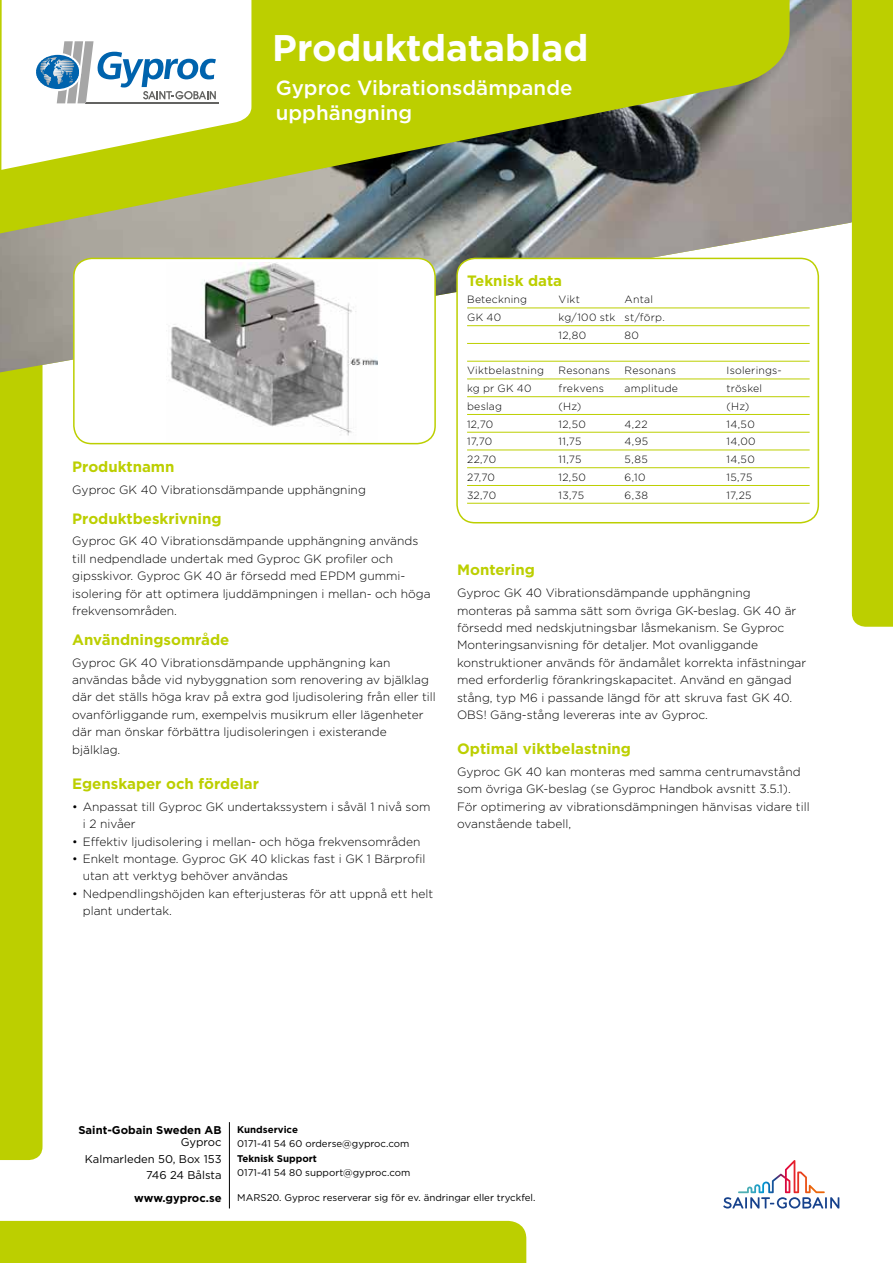
<style>
.page{position:relative;width:893px;height:1263px;background:#fff}
.page>*{position:absolute;margin:0;border:0;box-sizing:border-box;transform-origin:0 0}
.t1{font:700 37.05px "Gotham";color:#fff}
.t2{font:500 20.55px/24.6px "Gotham";color:#fff}
.t3{font:700 15px "Gotham";color:#bccf00}
.t4{font:300 12px/17.4px "Gotham";color:#000}
.t5{font:11.25px/16.2px "Gotham";color:#000;text-align:right}
.t6{font:700 11.25px "Gotham";color:#000}
.t7{font:300 10.5px/17.7px "Gotham";letter-spacing:.02em;color:#000}
.t8{font:9.75px "Gotham";color:#000}
.t9{font:700 9.75px "Gotham";color:#000}
</style>
<div class="page">
<div style="left:0;top:386px;width:43px;height:774px;background:#bccf00"></div>
<div style="left:0;top:1221px;width:526px;height:42px;background:#bccf00"></div>
<img style="left:0;top:0;width:852px;height:377px">
<hr style="left:229px;top:1122px;width:1px;height:86px;background:#000">
<svg style="left:723px;top:1160px;width:116px;height:48px"></svg>
<svg style="left:0;top:0;width:790px;height:307px;background:#9fa945"></svg>
<div style="left:852px;top:0;width:41px;height:627px;background:#bccf00"></div>
<svg style="left:1px;top:0;width:250px;height:170px"></svg>
<div style="left:457px;top:258px;width:361px;height:265px;background:#fff;border-radius:18px"></div>
<div style="left:456px;top:258px;width:363px;height:265px;border:2px solid #bccf00;border-radius:18px"></div>
<div style="left:74px;top:258px;width:361px;height:186px;background:#fff;border-radius:18px"></div>
<div style="left:73px;top:258px;width:363px;height:186px;border:2px solid #bccf00;border-radius:18px"></div>
<hr style="left:467px;top:308px;width:343px;height:1px;background:#bccf00">
<hr style="left:467px;top:325px;width:343px;height:1px;background:#bccf00">
<hr style="left:467px;top:343px;width:343px;height:1px;background:#bccf00">
<hr style="left:467px;top:361px;width:343px;height:1px;background:#bccf00">
<hr style="left:467px;top:379px;width:343px;height:1px;background:#bccf00">
<hr style="left:467px;top:396px;width:343px;height:1px;background:#bccf00">
<hr style="left:467px;top:414px;width:343px;height:1px;background:#bccf00">
<hr style="left:467px;top:432px;width:343px;height:1px;background:#bccf00">
<hr style="left:467px;top:450px;width:343px;height:1px;background:#bccf00">
<hr style="left:467px;top:467px;width:343px;height:1px;background:#bccf00">
<hr style="left:467px;top:485px;width:343px;height:1px;background:#bccf00">
<hr style="left:467px;top:503px;width:343px;height:1px;background:#bccf00">
<img style="left:169px;top:263px;width:209px;height:173px">
<h1 class="t1" style="left:272px;top:23px;width:318px">Produktdatablad</h1>
<h2 class="t2" style="left:276px;top:75px;width:298px">Gyproc Vibrationsdämpande upphängning</h2>
<p class="t3" style="left:467px;top:271px;width:97px">Teknisk data</p>
<p class="t3" style="left:72px;top:457px;width:104px">Produktnamn</p>
<p class="t4" style="left:72px;top:480px;width:295px">Gyproc GK 40 Vibrationsdämpande upphängning</p>
<p class="t3" style="left:72px;top:508px;width:151px">Produktbeskrivning</p>
<p class="t4" style="left:72px;top:532px;width:360px">Gyproc GK 40 Vibrationsdämpande upphängning används till nedpendlade undertak med Gyproc GK profiler och gipsskivor. Gyproc GK 40 är försedd med EPDM gummi&shy;isolering för att optimera ljuddämpningen i mellan- och höga frekvensområden.</p>
<p class="t3" style="left:72px;top:630px;width:159px">Användningsområde</p>
<p class="t4" style="left:72px;top:653px;width:365px">Gyproc GK 40 Vibrationsdämpande upphängning kan användas både vid nybyggnation som renovering av bjälklag där det ställs höga krav på extra god ljudisolering från eller till ovanförliggande rum, exempelvis musikrum eller lägenheter där man önskar förbättra ljudisoleringen i existerande bjälklag.</p>
<p class="t3" style="left:72px;top:774px;width:188px">Egenskaper och fördelar</p>
<p class="t4" style="left:83px;top:797px;width:349px;text-indent:-10px">• Anpassat till Gyproc GK undertakssystem i såväl 1 nivå som i 2 nivåer</p>
<p class="t4" style="left:72px;top:832px;width:350px">• Effektiv ljudisolering i mellan- och höga frekvensområden</p>
<p class="t4" style="left:83px;top:850px;width:344px;text-indent:-10px">• Enkelt montage. Gyproc GK 40 klickas fast i GK 1 Bärprofil utan att verktyg behöver användas</p>
<p class="t4" style="left:83px;top:884px;width:352px;text-indent:-10px">• Nedpendlingshöjden kan efterjusteras för att uppnå ett helt plant undertak.</p>
<p class="t7" style="left:467px;top:290px;width:62px">Beteckning</p>
<p class="t7" style="left:559px;top:290px;width:23px">Vikt</p>
<p class="t7" style="left:625px;top:290px;width:30px">Antal</p>
<p class="t7" style="left:467px;top:308px;width:36px">GK 40</p>
<p class="t7" style="left:559px;top:308px;width:108px">kg/100 stk st/förp.<br>12,80</p>
<p class="t7" style="left:625px;top:326px;width:16px">80</p>
<p class="t7" style="left:467px;top:361px;width:78px">Viktbelastning</p>
<p class="t7" style="left:559px;top:361px;width:53px">Resonans</p>
<p class="t7" style="left:625px;top:361px;width:53px">Resonans</p>
<p class="t7" style="left:727px;top:361px;width:57px">Isolerings-</p>
<p class="t7" style="left:467px;top:379px;width:66px">kg pr GK 40</p>
<p class="t7" style="left:559px;top:379px;width:47px">frekvens</p>
<p class="t7" style="left:625px;top:379px;width:55px">amplitude</p>
<p class="t7" style="left:727px;top:379px;width:37px">tröskel</p>
<p class="t7" style="left:467px;top:397px;width:36px">beslag</p>
<p class="t7" style="left:559px;top:397px;width:24px">(Hz)</p>
<p class="t7" style="left:727px;top:397px;width:24px">(Hz)</p>
<p class="t7" style="left:467px;top:415px;width:28px">12,70</p>
<p class="t7" style="left:559px;top:415px;width:29px">12,50</p>
<p class="t7" style="left:625px;top:415px;width:25px">4,22</p>
<p class="t7" style="left:727px;top:415px;width:30px">14,50</p>
<p class="t7" style="left:467px;top:432px;width:27px">17,70</p>
<p class="t7" style="left:559px;top:432px;width:24px">11,75</p>
<p class="t7" style="left:625px;top:432px;width:25px">4,95</p>
<p class="t7" style="left:727px;top:432px;width:31px">14,00</p>
<p class="t7" style="left:467px;top:450px;width:31px">22,70</p>
<p class="t7" style="left:559px;top:450px;width:24px">11,75</p>
<p class="t7" style="left:625px;top:450px;width:25px">5,85</p>
<p class="t7" style="left:727px;top:450px;width:30px">14,50</p>
<p class="t7" style="left:467px;top:468px;width:29px">27,70</p>
<p class="t7" style="left:559px;top:468px;width:29px">12,50</p>
<p class="t7" style="left:625px;top:468px;width:23px">6,10</p>
<p class="t7" style="left:727px;top:468px;width:27px">15,75</p>
<p class="t7" style="left:467px;top:486px;width:31px">32,70</p>
<p class="t7" style="left:559px;top:486px;width:27px">13,75</p>
<p class="t7" style="left:625px;top:486px;width:25px">6,38</p>
<p class="t7" style="left:727px;top:486px;width:26px">17,25</p>
<p class="t3" style="left:457px;top:560px;width:79px">Montering</p>
<p class="t4" style="left:457px;top:584px;width:351px">Gyproc GK 40 Vibrationsdämpande upphängning monteras på samma sätt som övriga GK-beslag. GK 40 är försedd med nedskjutningsbar låsmekanism. Se Gyproc Monteringsanvisning för detaljer. Mot ovanliggande konstruktioner används för ändamålet korrekta infästningar med erforderlig förankringskapacitet. Använd en gängad stång, typ M6 i passande längd för att skruva fast GK 40.<br>OBS! Gäng-stång levereras inte av Gyproc.</p>
<p class="t3" style="left:457px;top:739px;width:175px">Optimal viktbelastning</p>
<p class="t4" style="left:457px;top:763px;width:354px">Gyproc GK 40 kan monteras med samma centrumavstånd som övriga GK-beslag (se Gyproc Handbok avsnitt 3.5.1).<br>För optimering av vibrationsdämpningen hänvisas vidare till ovanstående tabell,</p>
<p class="t6" style="left:78px;top:1123px;width:145px">Saint-Gobain Sweden AB</p>
<p class="t5" style="left:85px;top:1134px;width:138px">Gyproc<br>Kalmarleden 50, Box 153<br>746 24 Bålsta</p>
<p class="t6" style="left:134px;top:1191px;width:89px">www.gyproc.se</p>
<p class="t9" style="left:237px;top:1122px;width:62px">Kundservice</p>
<p class="t8" style="left:237px;top:1137px;width:174px">0171-41 54 60 orderse@gyproc.com</p>
<p class="t9" style="left:237px;top:1152px;width:81px">Teknisk Support</p>
<p class="t8" style="left:237px;top:1166px;width:175px">0171-41 54 80 support@gyproc.com</p>
<p class="t8" style="left:237px;top:1192px;width:300px">MARS20. Gyproc reserverar sig för ev. ändringar eller tryckfel.</p>
</div>
